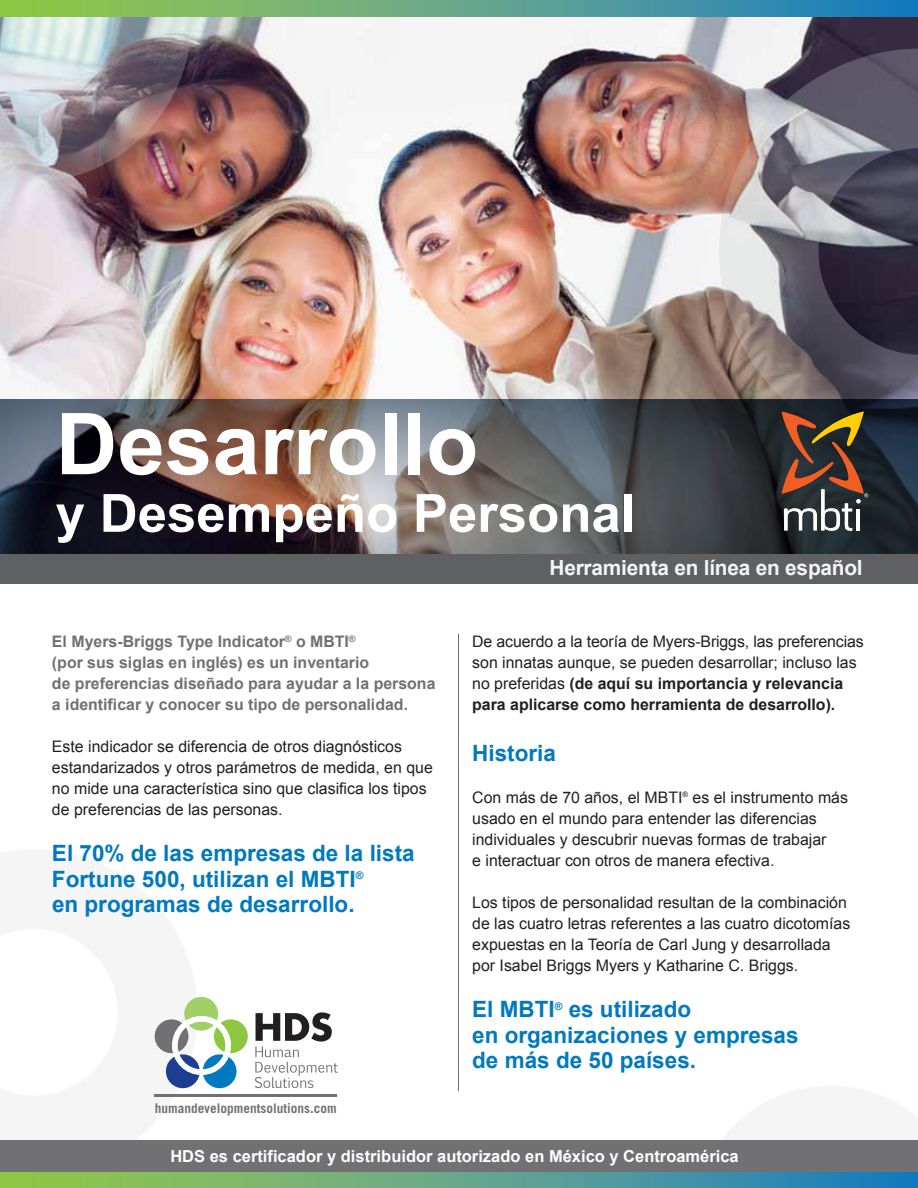
<style>
.page{position:relative;width:918px;height:1188px;background:#fff}
.page>*{position:absolute;margin:0;border:0;box-sizing:border-box;transform-origin:0 0}
.t1{font:700 85.35px "Arial";color:#fff}
.t2{font:700 52.65px "Arial";color:#fff}
.t3{font:700 22.5px/25.5px "Arial";color:#0079c1}
.t4{font:700 20.85px "Arial";letter-spacing:-.01em;color:#f5f5f5}
.t5{font:700 16.5px "Arial";color:#fff}
.t6{font:15.9px/21px "Arial";color:#231f20}
.t7{font:700 15.9px/21px "Arial";color:#717073}
.t8{font:700 13.35px "Trade Gothic";color:#717073}
.s1{font-weight:700}
</style>
<div class="page">
<img style="left:0;top:16px;width:918px;height:383px">
<svg style="left:719px;top:48px;width:199px;height:351px;background:#79727a"></svg>
<img style="left:0;top:16px;width:192px;height:167px">
<img style="left:0;top:399px;width:918px;height:155px">
<svg style="left:0;top:997px;width:197px;height:144px;fill:#f5f5f6"></svg>
<svg style="left:694px;top:1140px;width:224px;height:1px"></svg>
<div style="left:0;top:1141px;width:918px;height:31px;background:#717073"></div>
<hr style="left:154px;top:1094px;width:183px;height:2px;background:#717073">
<svg style="left:255px;top:1012px;width:83px;height:76px"></svg>
<div style="left:184px;top:997px;width:34px;height:34px;background:#a0cf67;border-radius:50%"></div>
<div style="left:214px;top:1019px;width:34px;height:34px;background:#8dc63f;border-radius:50%"></div>
<div style="left:155px;top:1019px;width:33px;height:34px;background:#717073;border-radius:50%"></div>
<div style="left:203px;top:1054px;width:34px;height:34px;background:#0079c1;border-radius:50%"></div>
<div style="left:166px;top:1054px;width:34px;height:34px;background:#1c3f94;border-radius:50%"></div>
<svg style="left:171px;top:1015px;width:61px;height:61px"></svg>
<div style="left:0;top:554px;width:918px;height:29px;background:#5f6062"></div>
<hr style="left:458px;top:634px;width:1px;height:457px;background:#717073">
<svg style="left:0;top:1172px;width:918px;height:16px;background:#5fa487"></svg>
<svg style="left:0;top:0;width:918px;height:16px;background:#5fa487"></svg>
<svg style="left:782px;top:412px;width:86px;height:119px;background:#5e4b3b"></svg>
<h1 class="t1" style="left:56px;top:388px;width:424px">Desarrollo</h1>
<h2 class="t2" style="left:56px;top:479px;width:581px">y Desempeño Personal</h2>
<p class="t7" style="left:52px;top:631px;width:385px">El Myers-Briggs Type Indicator<sup>®</sup> o MBTI<sup>®<br></sup>(por sus siglas en inglés) es un inventario<br>de preferencias diseñado para ayudar a la persona a identificar y conocer su tipo de personalidad.</p>
<p class="t6" style="left:52px;top:736px;width:382px">Este indicador se diferencia de otros diagnósticos estandarizados y otros parámetros de medida, en que no mide una característica sino que clasifica los tipos de preferencias de las personas.</p>
<h3 class="t3" style="left:52px;top:841px;width:364px">El 70% de las empresas de la lista<br>Fortune 500, utilizan el MBTI<sup>®<br></sup>en programas de desarrollo.</h3>
<p class="t8" style="left:155px;top:1100px;width:183px">humandevelopmentsolutions.com</p>
<h3 class="t4" style="left:550px;top:554px;width:315px">Herramienta en línea en español</h3>
<p class="t6" style="left:472px;top:631px;width:393px">De acuerdo a la teoría de Myers-Briggs, las preferencias son innatas aunque, se pueden desarrollar; incluso las no preferidas <span class="s1">(de aquí su importancia y relevancia para aplicarse como herramienta de desarrollo).</span></p>
<h3 class="t3" style="left:472px;top:741px;width:85px">Historia</h3>
<p class="t6" style="left:472px;top:787px;width:377px">Con más de 70 años, el MBTI<sup>®</sup> es el instrumento más usado en el mundo para entender las diferencias individuales y descubrir nuevas formas de trabajar<br>e interactuar con otros de manera efectiva.</p>
<p class="t6" style="left:472px;top:892px;width:380px">Los tipos de personalidad resultan de la combinación de las cuatro letras referentes a las cuatro dicotomías expuestas en la Teoría de Carl Jung y desarrollada por Isabel Briggs Myers y Katharine C. Briggs.</p>
<h3 class="t3" style="left:472px;top:997px;width:328px">El MBTI<sup>®</sup> es utilizado<br>en organizaciones y empresas de más de 50 países.</h3>
<p class="t5" style="left:170px;top:1145px;width:570px">HDS es certificador y distribuidor autorizado en México y Centroamérica</p>
</div>
